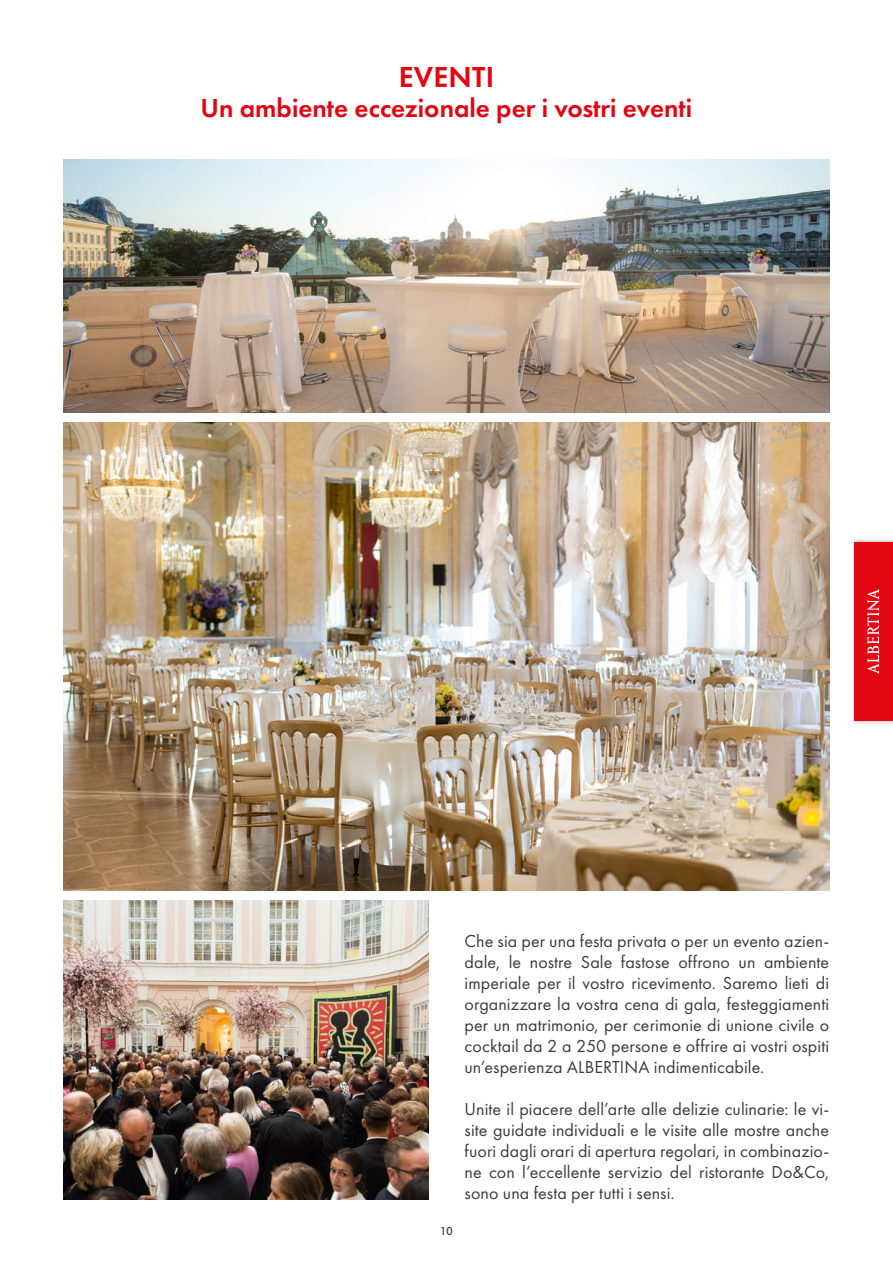
<style>
.page{position:relative;width:893px;height:1263px;background:#fff}
.page>*{position:absolute;margin:0;border:0;box-sizing:border-box;transform-origin:0 0}
.t1{font:600 30px "Futura PT";letter-spacing:.01em;color:#e30613}
.t2{font:600 27px "Futura PT";color:#e30613}
.t3{font:18px/21px "Futura PT";letter-spacing:.005em;color:#3c3c3b;text-align:justify}
.t4{font:500 12px "Futura PT";color:#3c3c3b}
</style>
<div class="page">
<img style="left:64px;top:423px;width:765px;height:468px">
<img style="left:64px;top:159px;width:765px;height:254px">
<img style="left:64px;top:901px;width:364px;height:298px">
<div style="left:851px;top:538px;width:42px;height:187px;background:#000;opacity:.3"></div>
<div style="left:855px;top:542px;width:38px;height:179px;background:#e30613"></div>
<svg style="left:867px;top:589px;width:12px;height:85px"></svg>
<h1 class="t1" style="left:399px;top:58px;width:97px">EVENTI</h1>
<h2 class="t2" style="left:201px;top:91px;width:493px">Un ambiente eccezionale per i vostri eventi</h2>
<p class="t4" style="left:440px;top:1223px;width:15px">10</p>
<p class="t3" style="left:465px;top:930px;width:366px">Che sia per una festa privata o per un evento azien&shy;dale, le nostre Sale fastose offrono un ambiente imperiale per il vostro ricevimento. Saremo lieti di organizzare la vostra cena di gala, festeggiamenti per un matrimonio, per cerimonie di unione civile o cocktail da 2 a 250 persone e offrire ai vostri ospiti un’esperienza ALBERTINA indimenticabile.</p>
<p class="t3" style="left:465px;top:1099px;width:366px">Unite il piacere dell’arte alle delizie culinarie: le vi&shy;site guidate individuali e le visite alle mostre anche fuori dagli orari di apertura regolari, in combinazio&shy;ne con l’eccellente servizio del ristorante Do&amp;Co, sono una festa per tutti i sensi.</p>
</div>
